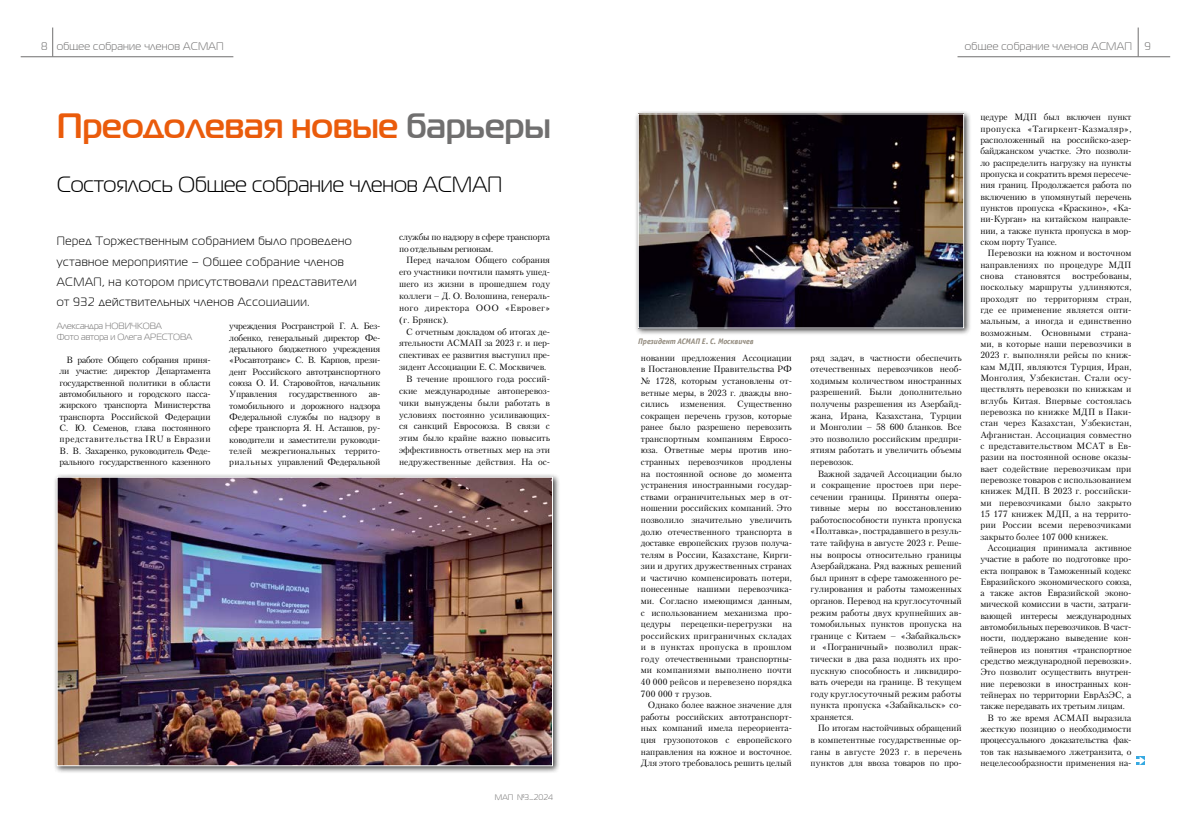
<style>
.page{position:relative;width:1191px;height:823px;background:#fff}
.page>*{position:absolute;margin:0;border:0;box-sizing:border-box;transform-origin:0 0}
.t1{font:700 35px "Magistral TT";color:#ea5b0b}
.t2{font:22px "Magistral TT";color:#000}
.t3{font:12px/20.3px "Magistral TT";letter-spacing:.05em;color:#000}
.t4{font:11px "Magistral TT";letter-spacing:.025em;color:#706f6f}
.t5{font:9px/11.6px "Petersburg C";letter-spacing:-.01em;color:#000;text-align:justify}
.t6{font:9px/11.3px "Magistral TT";color:#706f6f}
.t7{font:9px "Petersburg C";letter-spacing:-.03em;color:#000}
.t8{font:9px "Petersburg C";letter-spacing:.01em;color:#000}
.t9{font:italic 700 8px "Officina Sans C";letter-spacing:-.01em;color:#8f877a}
.t10{font:8px "Magistral TT";color:#706f6f}
.s1{color:#706f6f}
</style>
<div class="page">
<hr style="left:21px;top:56px;width:212px;height:1px;background:#706f6f">
<svg style="left:52px;top:27px;width:1px;height:29px"></svg>
<hr style="left:957px;top:56px;width:213px;height:1px;background:#706f6f">
<svg style="left:1138px;top:27px;width:1px;height:29px"></svg>
<svg style="left:1136px;top:756px;width:9px;height:8px"></svg>
<div style="left:634px;top:110px;width:338px;height:226px;background:#000;opacity:.75"></div>
<img style="left:640px;top:115px;width:322px;height:211px">
<div style="left:638px;top:113px;width:326px;height:215px;border:1px solid #fff"></div>
<div style="left:53px;top:473px;width:507px;height:300px;background:#000;opacity:.75"></div>
<img style="left:59px;top:478px;width:492px;height:285px">
<div style="left:57px;top:476px;width:496px;height:289px;border:1px solid #fff"></div>
<p class="t4" style="left:41px;top:40px;width:184px">8 общее собрание членов АСМАП</p>
<p class="t4" style="left:965px;top:40px;width:187px">общее собрание членов АСМАП 9</p>
<h1 class="t1" style="left:57px;top:103px;width:495px">Преодолевая новые <span class="s1">барьеры</span></h1>
<h2 class="t2" style="left:57px;top:171px;width:447px">Состоялось Общее собрание членов АСМАП</h2>
<h3 class="t3" style="left:57px;top:231px;width:301px">Перед Торжественным собранием было проведено уставное мероприятие – Общее собрание членов АСМАП, на котором присутствовали представители от 932 действительных членов Ассоциации.</h3>
<p class="t6" style="left:57px;top:319px;width:137px">Александра НОВИЧКОВА<br>Фото автора и Олега АРЕСТОВА</p>
<p class="t5" style="left:60px;top:354px;width:152px;line-height:11.3px;text-indent:7px">В работе Общего собрания приня&shy;ли участие: директор Департамента государственной политики в области автомобильного и городского пасса&shy;жирского транспорта Министерства транспорта Российской Федерации С. Ю. Семенов, глава постоянного представительства IRU в Евразии В. В. Захаренко, руководитель Феде&shy;рального государственного казенного</p>
<p class="t5" style="left:229px;top:320px;width:152px;line-height:11.3px">учреждения Росгранстрой Г. А. Без&shy;лобенко, генеральный директор Фе&shy;дерального бюджетного учреждения «Росавтотранс» С. В. Карпов, прези&shy;дент Российского автотранспортного союза О. И. Старовойтов, начальник Управления</p>
<p class="t5" style="left:289px;top:388px;width:70px">государственного</p>
<p class="t5" style="left:229px;top:388px;width:152px;line-height:11.3px;text-indent:139px">ав&shy;томобильного и дорожного надзора Федеральной службы по надзору в сфере транспорта Я. Н. Асташов, ру&shy;ководители и заместители руководи&shy;телей межрегиональных террито&shy;риальных управлений Федеральной</p>
<p class="t5" style="left:399px;top:230px;width:152px">службы по надзору в сфере транспорта по отдельным регионам.</p>
<p class="t5" style="left:399px;top:254px;width:152px;text-indent:7px">Перед началом Общего собрания его участники почтили память ушед&shy;шего из жизни в прошедшем году коллеги – Д. О. Волошина, генераль&shy;ного директора ООО «Евровег» (г. Брянск).</p>
<p class="t5" style="left:406px;top:325px;width:145px">С отчетным докладом об итогах де-</p>
<p class="t5" style="left:399px;top:337px;width:152px">ятельности АСМАП за 2023 г. и пер-</p>
<p class="t5" style="left:399px;top:349px;width:152px">спективах ее развития выступил пре-</p>
<p class="t5" style="left:399px;top:361px;width:149px">зидент Ассоциации Е. С. Москвичев.</p>
<p class="t5" style="left:406px;top:373px;width:145px">В течение прошлого года россий-</p>
<p class="t5" style="left:399px;top:384px;width:152px">ские международные автоперевоз-</p>
<p class="t5" style="left:399px;top:396px;width:152px">чики вынуждены были работать в</p>
<p class="t5" style="left:399px;top:408px;width:152px">условиях постоянно усиливающих-</p>
<p class="t5" style="left:399px;top:420px;width:152px">ся санкций Евросоюза. В связи с</p>
<p class="t5" style="left:399px;top:432px;width:152px">этим было крайне важно повысить</p>
<p class="t5" style="left:399px;top:444px;width:152px">эффективность ответных мер на эти</p>
<p class="t5" style="left:399px;top:455px;width:152px">недружественные действия. На ос-</p>
<p class="t10" style="left:495px;top:792px;width:60px">МАП №3_2024</p>
<p class="t9" style="left:638px;top:336px;width:117px">Президент АСМАП Е. С. Москвичев</p>
<p class="t5" style="left:641px;top:351px;width:152px">новании предложения Ассоциации в Постановление Правительства РФ № 1728, которым установлены от&shy;ветные меры, в 2023 г. дважды вно&shy;сились изменения. Существенно сокращен перечень грузов, которые ранее было разрешено перевозить транспортным компаниям Евросо&shy;юза. Ответные меры против ино&shy;странных перевозчиков продлены на постоянной основе до момента устранения иностранными государ&shy;ствами ограничительных мер в от&shy;ношении российских компаний. Это позволило значительно увеличить долю отечественного транспорта в доставке европейских грузов получа&shy;телям в России, Казахстане, Кирги&shy;зии и других дружественных странах и частично компенсировать потери, понесенные нашими перевозчика&shy;ми. Согласно имеющимся данным, с использованием механизма про&shy;цедуры перецепки-перегрузки на российских приграничных складах и в пунктах пропуска в прошлом году отечественными транспортны&shy;ми компаниями выполнено почти 40 000 рейсов и перевезено порядка 700 000 т грузов.</p>
<p class="t5" style="left:641px;top:698px;width:152px;text-indent:7px">Однако более важное значение для работы российских автотранспорт&shy;ных компаний имела переориента&shy;ция грузопотоков с европейского направления на южное и восточное.<br>Для этого требовалось решить целый</p>
<p class="t5" style="left:810px;top:351px;width:152px">ряд задач, в частности обеспечить отечественных перевозчиков необ&shy;ходимым количеством иностранных разрешений. Были дополнительно получены разрешения из Азербайд&shy;жана, Ирана, Казахстана, Турции и Монголии – 58 600 бланков. Все это позволило российским предпри&shy;ятиям работать и увеличить объемы перевозок.</p>
<p class="t5" style="left:810px;top:467px;width:152px;text-indent:7px">Важной задачей Ассоциации было и сокращение простоев при пере&shy;сечении границы. Приняты опера&shy;тивные меры по восстановлению работоспособности пункта пропуска «Полтавка», пострадавшего в резуль&shy;тате тайфуна в августе 2023 г. Реше&shy;ны вопросы относительно границы Азербайджана. Ряд важных решений был принят в сфере таможенного ре&shy;гулирования и работы таможенных органов. Перевод на круглосуточный режим работы двух крупнейших ав&shy;томобильных пунктов пропуска на границе с Китаем – «Забайкальск» и «Пограничный» позволил прак&shy;тически в два раза поднять их про&shy;пускную способность и ликвидиро&shy;вать очереди на границе. В текущем году круглосуточный режим работы пункта пропуска «Забайкальск» со&shy;храняется.</p>
<p class="t5" style="left:810px;top:722px;width:152px;text-indent:7px">По итогам настойчивых обращений в компетентные государственные ор&shy;ганы в августе 2023 г. в перечень пунктов для ввоза товаров по про-</p>
<p class="t5" style="left:980px;top:111px;width:152px;line-height:11.3px">цедуре МДП был включен пункт пропуска «Тагиркент-Казмаляр», расположенный на российско-азер&shy;байджанском участке. Это позволи&shy;ло распределить нагрузку на пункты пропуска и сократить время пересече&shy;ния границ. Продолжается работа по включению в упомянутый перечень пунктов пропуска «Краскино», «Ка&shy;ни-Курган» на китайском направле&shy;нии, а также пункта пропуска в мор&shy;ском порту Туапсе.</p>
<p class="t5" style="left:980px;top:247px;width:152px;line-height:11.3px;text-indent:7px">Перевозки на южном и восточном направлениях по процедуре МДП снова</p>
<p class="t5" style="left:980px;top:270px;width:152px;line-height:11.3px;text-indent:92px">востребованы, поскольку маршруты удлиняются, проходят по территориям стран, где ее применение является опти&shy;мальным, а иногда и единственно возможным. Основными страна&shy;ми, в которые наши перевозчики в 2023 г. выполняли рейсы по книж&shy;кам МДП, являются Турция, Иран, Монголия, Узбекистан. Стали осу&shy;ществлять перевозки по книжкам и вглубь Китая. Впервые состоялась перевозка по книжке МДП в Паки&shy;стан через Казахстан, Узбекистан, Афганистан. Ассоциация совместно с представительством МСАТ в Ев&shy;разии на постоянной основе оказы&shy;вает содействие перевозчикам при перевозке товаров с использованием книжек МДП. В 2023 г. российски&shy;ми перевозчиками было закрыто 15 177 книжек МДП, а на террито&shy;рии России всеми перевозчиками закрыто более 107 000 книжек.</p>
<p class="t5" style="left:987px;top:541px;width:145px">Ассоциация принимала активное</p>
<p class="t5" style="left:980px;top:552px;width:152px">участие в работе по подготовке про-</p>
<p class="t5" style="left:980px;top:564px;width:152px">екта поправок в Таможенный кодекс</p>
<p class="t5" style="left:980px;top:575px;width:152px">Евразийского экономического союза,</p>
<p class="t5" style="left:980px;top:586px;width:152px">а также актов Евразийской эконо-</p>
<p class="t5" style="left:980px;top:598px;width:152px">мической комиссии в части, затраги-</p>
<p class="t5" style="left:980px;top:609px;width:152px">вающей интересы международных</p>
<p class="t5" style="left:980px;top:620px;width:152px">автомобильных перевозчиков. В част-</p>
<p class="t5" style="left:980px;top:632px;width:152px">ности, поддержано выведение кон-</p>
<p class="t5" style="left:980px;top:643px;width:152px">тейнеров из понятия «транспортное</p>
<p class="t5" style="left:980px;top:654px;width:152px">средство международной перевозки».</p>
<p class="t5" style="left:980px;top:666px;width:152px">Это позволит осуществить внутрен-</p>
<p class="t5" style="left:980px;top:677px;width:152px">ние перевозки в иностранных кон-</p>
<p class="t5" style="left:980px;top:688px;width:152px">тейнерах по территории ЕврАзЭС, а</p>
<p class="t5" style="left:980px;top:700px;width:146px">также передавать их третьим лицам.</p>
<p class="t5" style="left:987px;top:711px;width:145px">В то же время АСМАП выразила</p>
<p class="t5" style="left:980px;top:722px;width:152px">жесткую позицию о необходимости</p>
<p class="t7" style="left:980px;top:734px;width:152px">процессуального доказательства фак-</p>
<p class="t5" style="left:980px;top:745px;width:152px">тов так называемого лжетранзита, о</p>
<p class="t5" style="left:980px;top:756px;width:152px">нецелесообразности применения на-</p>
<p class="t8" style="left:1015px;top:270px;width:47px">становятся</p>
</div>
